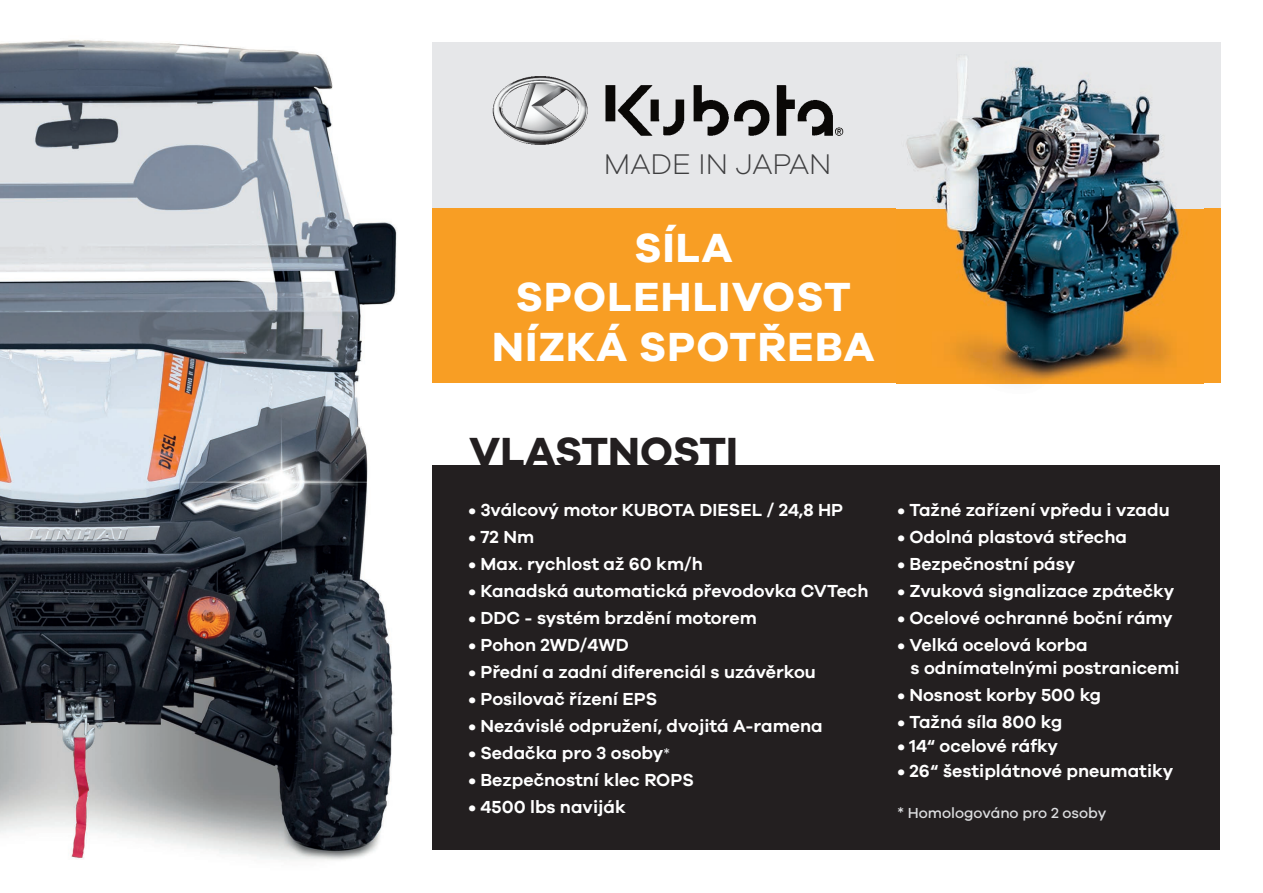
<style>
.page{position:relative;width:1263px;height:893px;background:#fff}
.page>*{position:absolute;margin:0;border:0;box-sizing:border-box;transform-origin:0 0}
.t1{font:42px/49.5px "Galano Grotesque Bold";letter-spacing:.03em;color:#fff;text-align:center}
.t2{font:42px "Galano Grotesque Bold";color:#231f20}
.t3{font:29.4px "Galano Grotesque Light";color:#3e3e3f}
.t4{font:700 18px/22.5px "Galano Grotesque Semi";color:#fff}
.t5{font:15px "Galano Grotesque Medium";color:#dcdddf}
.s1{font-family:"Galano Grotesque Medium";font-weight:400;font-size:15px;color:#dcdddf}
</style>
<div class="page">
<div style="left:348px;top:466px;width:872px;height:384px;background:#231f20"></div>
<div style="left:404px;top:208px;width:816px;height:175px;background:#f89e24"></div>
<div style="left:404px;top:43px;width:816px;height:165px;background:#e6e7e9"></div>
<img style="left:896px;top:57px;width:307px;height:327px">
<img style="left:492px;top:76px;width:352px;height:69px">
<img style="left:0;top:40px;width:432px;height:820px">
<h2 class="t3" style="left:604px;top:146px;width:229px">MADE IN JAPAN</h2>
<h1 class="t1" style="left:492px;top:221px;width:384px">SÍLA<br>SPOLEHLIVOST<br>NÍZKÁ SPOTŘEBA</h1>
<h1 class="t2" style="left:469px;top:425px;width:270px">VLASTNOSTI</h1>
<p class="t4" style="left:468px;top:498px;width:376px">• 3válcový motor KUBOTA DIESEL / 24,8 HP</p>
<p class="t4" style="left:468px;top:525px;width:67px">• 72 Nm</p>
<p class="t4" style="left:468px;top:552px;width:236px">• Max. rychlost až 60 km/h</p>
<p class="t4" style="left:468px;top:579px;width:401px">• Kanadská automatická převodovka CVTech</p>
<p class="t4" style="left:468px;top:606px;width:290px">• DDC - systém brzdění motorem</p>
<p class="t4" style="left:468px;top:633px;width:162px">• Pohon 2WD/4WD</p>
<p class="t4" style="left:468px;top:660px;width:349px">• Přední a zadní diferenciál s uzávěrkou</p>
<p class="t4" style="left:468px;top:687px;width:190px">• Posilovač řízení EPS</p>
<p class="t4" style="left:468px;top:714px;width:356px">• Nezávislé odpružení, dvojitá A-ramena</p>
<p class="t4" style="left:468px;top:741px;width:203px">• Sedačka pro 3 osoby<span class="s1">*</span></p>
<p class="t4" style="left:468px;top:768px;width:227px">• Bezpečnostní klec ROPS</p>
<p class="t4" style="left:468px;top:795px;width:159px">• 4500 lbs naviják</p>
<p class="t4" style="left:897px;top:498px;width:274px">• Tažné zařízení vpředu i vzadu</p>
<p class="t4" style="left:897px;top:525px;width:231px">• Odolná plastová střecha</p>
<p class="t4" style="left:897px;top:552px;width:179px">• Bezpečnostní pásy</p>
<p class="t4" style="left:897px;top:579px;width:278px">• Zvuková signalizace zpátečky</p>
<p class="t4" style="left:897px;top:606px;width:277px">• Ocelové ochranné boční rámy</p>
<p class="t4" style="left:911px;top:633px;width:271px;text-indent:-13px">• Velká ocelová korba<br>s odnímatelnými postranicemi</p>
<p class="t4" style="left:897px;top:683px;width:205px">• Nosnost korby 500 kg</p>
<p class="t4" style="left:897px;top:710px;width:166px">• Tažná síla 800 kg</p>
<p class="t4" style="left:897px;top:734px;width:162px">• 14“ ocelové ráfky</p>
<p class="t4" style="left:897px;top:759px;width:277px">• 26“ šestiplátnové pneumatiky</p>
<p class="t5" style="left:897px;top:803px;width:210px">* Homologováno pro 2 osoby</p>
</div>
